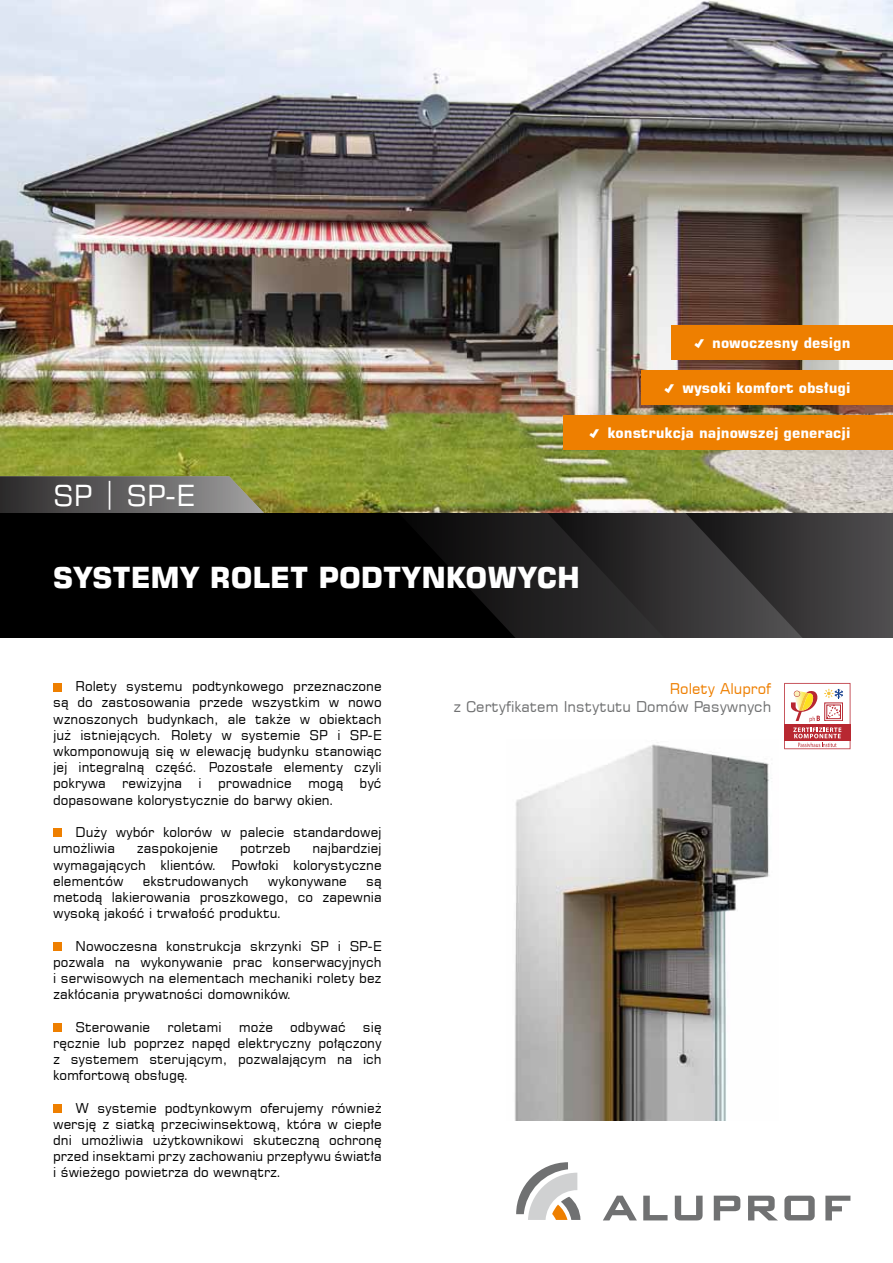
<style>
.page{position:relative;width:893px;height:1263px;background:#fff}
.page>*{position:absolute;margin:0;border:0;box-sizing:border-box;transform-origin:0 0}
.t1{font:28.95px "Square 721 EU Bold";color:#fff}
.t2{font:28.95px "Square 721 EU Normal";color:#fff}
.t3{font:14.85px "Square 721 EU Normal";color:#707172}
.t4{font:14.85px "Square 721 EU Normal";color:#ee7f00}
.t5{font:14.55px "Square 721 EU Bold";color:#fff}
.t6{font:13.5px/16.2px "Square 721 EU Normal";color:#000;text-align:justify}
</style>
<div class="page">
<img style="left:0;top:0;width:893px;height:513px">
<svg style="left:0;top:476px;width:273px;height:37px;background:#66655c"></svg>
<div style="left:0;top:513px;width:893px;height:125px;background:#000"></div>
<svg style="left:425px;top:513px;width:113px;height:125px"></svg>
<svg style="left:538px;top:513px;width:355px;height:125px;background:#333233"></svg>
<svg style="left:516px;top:1162px;width:64px;height:58px"></svg>
<svg style="left:643px;top:1196px;width:25px;height:24px"></svg>
<svg style="left:675px;top:1196px;width:28px;height:24px"></svg>
<svg style="left:603px;top:1196px;width:34px;height:24px"></svg>
<svg style="left:714px;top:1196px;width:26px;height:24px"></svg>
<svg style="left:748px;top:1196px;width:29px;height:24px"></svg>
<svg style="left:784px;top:1196px;width:31px;height:24px"></svg>
<svg style="left:825px;top:1196px;width:25px;height:24px"></svg>
<div style="left:53px;top:683px;width:9px;height:8px;background:#ee7f00"></div>
<div style="left:53px;top:828px;width:9px;height:9px;background:#ee7f00"></div>
<div style="left:53px;top:942px;width:9px;height:8px;background:#ee7f00"></div>
<div style="left:53px;top:1023px;width:9px;height:8px;background:#ee7f00"></div>
<div style="left:53px;top:1104px;width:9px;height:8px;background:#ee7f00"></div>
<div style="left:671px;top:325px;width:222px;height:35px;background:#ee7f00"></div>
<div style="left:641px;top:370px;width:252px;height:34px;background:#ee7f00"></div>
<div style="left:564px;top:415px;width:329px;height:34px;background:#ee7f00"></div>
<img style="left:514px;top:742px;width:258px;height:378px">
<svg style="left:784px;top:683px;width:66px;height:66px"></svg>
<h1 class="t2" style="left:53px;top:477px;width:143px">SP | SP-E</h1>
<h1 class="t1" style="left:53px;top:559px;width:22px">SYSTEMY</h1>
<h1 class="t1" style="left:210px;top:559px;width:197px">RO LET PODTYNKOWY</h1>
<h1 class="t1" style="left:537px;top:559px;width:41px">CH</h1>
<p class="t5" style="left:712px;top:334px;width:140px">nowoczesny design</p>
<p class="t5" style="left:682px;top:379px;width:170px">wysoki komfort obsługi</p>
<p class="t5" style="left:607px;top:424px;width:245px">konstrukcja najnowszej generacji</p>
<p class="t6" style="left:53px;top:678px;width:330px;text-indent:23px">Rolety systemu podtynkowego przeznaczone są do zastosowania przede wszystkim w nowo wznoszonych budynkach, ale także w obiektach już istniejących. Rolety w systemie SP i SP-E wkomponowują się w elewację budynku stanowiąc jej integralną część. Pozostałe elementy czyli pokrywa rewizyjna i prowadnice mogą być dopasowane kolorystycznie do barwy okien.</p>
<p class="t6" style="left:53px;top:824px;width:330px;text-indent:23px">Duży wybór kolorów w palecie standardowej umożliwia</p>
<p class="t6" style="left:53px;top:840px;width:330px;text-indent:259px">najbardziej wymagających klientów. Powłoki kolorystyczne elementów</p>
<p class="t6" style="left:137px;top:840px;width:83px">zaspokojenie</p>
<p class="t6" style="left:240px;top:840px;width:52px">potrzeb</p>
<p class="t6" style="left:143px;top:872px;width:107px">ekstrudowanych</p>
<p class="t6" style="left:268px;top:872px;width:80px">wykonywane</p>
<p class="t6" style="left:53px;top:872px;width:330px;text-indent:313px">są metodą lakierowania proszkowego, co zapewnia wysoką jakość i trwałość produktu.</p>
<p class="t6" style="left:53px;top:937px;width:330px;text-indent:23px">Nowoczesna konstrukcja skrzynki SP i SP-E pozwala na wykonywanie prac konserwacyjnych i serwisowych na elementach mechaniki rolety bez zakłócania prywatności domowników.</p>
<p class="t6" style="left:76px;top:1018px;width:76px">Sterowanie</p>
<p class="t6" style="left:167px;top:1018px;width:56px">roletami</p>
<p class="t6" style="left:239px;top:1018px;width:36px">może</p>
<p class="t6" style="left:290px;top:1018px;width:57px">odbywać</p>
<p class="t6" style="left:53px;top:1018px;width:330px;text-indent:310px">się ręcznie lub poprzez napęd elektryczny połączony z systemem sterującym, pozwalającym na ich komfortową obsługę.</p>
<p class="t6" style="left:53px;top:1099px;width:330px;text-indent:23px">W systemie podtynkowym oferujemy również wersję z siatką przeciwinsektową, która w ciepłe dni umożliwia użytkownikowi skuteczną ochronę przed insektami przy zachowaniu przepływu światła i świeżego powietrza do wewnątrz.</p>
<p class="t4" style="left:670px;top:679px;width:103px">Rolety Aluprof</p>
<p class="t3" style="left:453px;top:697px;width:319px">z Certyfikatem Instytutu Domów Pasywnych</p>
</div>
